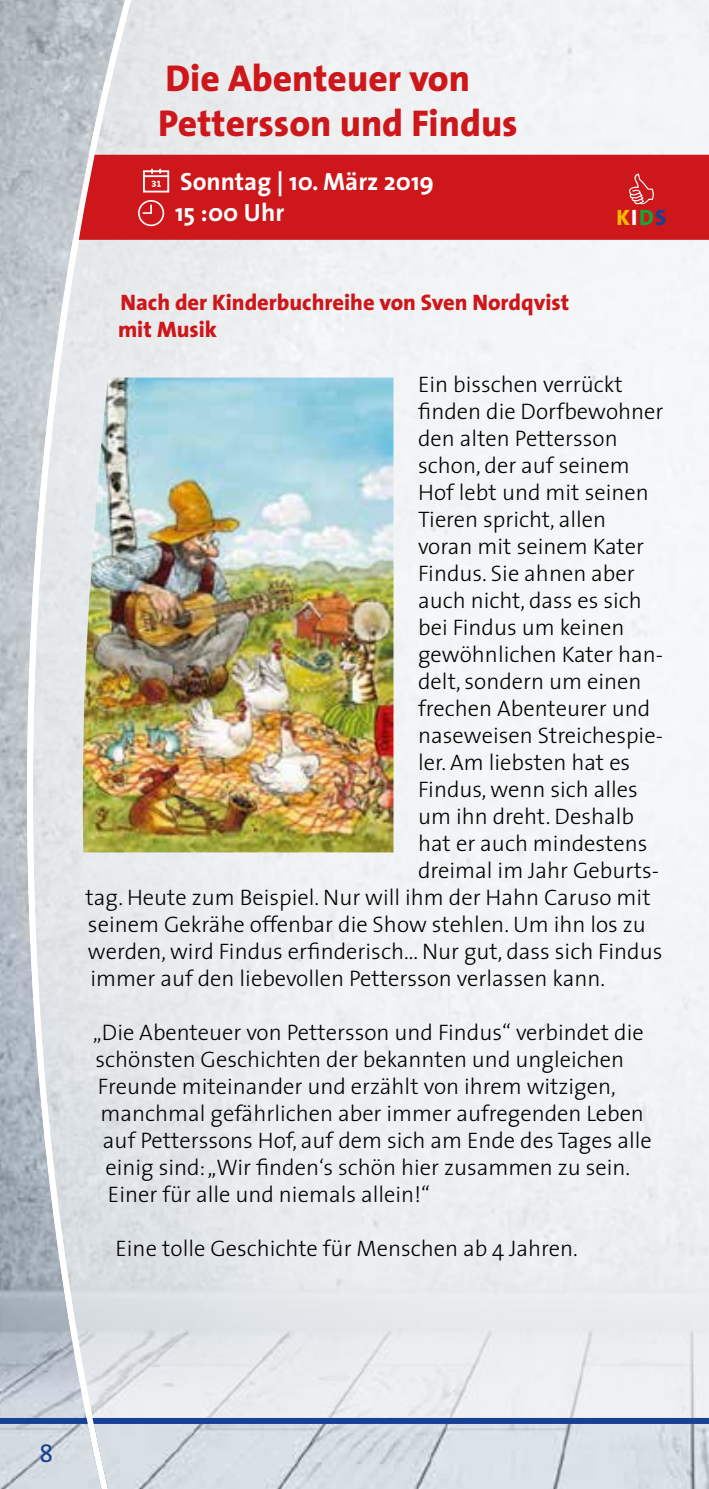
<style>
.page{position:relative;width:709px;height:1489px;background:#fff}
.page>*{position:absolute;margin:0;border:0;box-sizing:border-box;transform-origin:0 0}
.t1{font:800 37.5px/45px "The Sans";color:#cd171a}
.t2{font:700 25px/31.2px "The Sans";color:#fff}
.t3{font:25px "The Sans";color:#164194}
.t4{font:300 22.5px "The Sans";color:#000}
.t5{font:800 22.5px/27px "The Sans";color:#cd171a}
.t6{font:800 22.25px "The Sans";color:#fbba00}
.s1{color:#fff}
.s2{color:#13a538}
.s3{color:#164194}
</style>
<div class="page">
<div style="left:222px;top:155px;width:487px;height:85px;background:#cd171a"></div>
<img style="left:222px;top:377px;width:171px;height:475px">
<svg style="left:629px;top:173px;width:25px;height:31px"></svg>
<img style="left:0;top:0;width:24px;height:1417px">
<svg style="left:0;top:1423px;width:24px;height:65px;background:#cbd3da"></svg>
<img style="left:222px;top:1423px;width:487px;height:65px">
<div style="left:0;top:1417px;width:709px;height:6px;background:#164194"></div>
<img style="left:24px;top:0;width:198px;height:1488px">
<h1 class="t1" style="left:158px;top:55px;width:361px">Die Abenteuer von<br>Pettersson und Findus</h1>
<p class="t2" style="left:175px;top:165px;width:260px">Sonntag | 10. März 2019<br>15 :00 Uhr</p>
<p class="t6" style="left:616px;top:198px;width:52px">K<span class="s1">I</span><span class="s2">D</span><span class="s3">S</span></p>
<p class="t5" style="left:118px;top:289px;width:452px">Nach der Kinderbuchreihe von Sven Nordqvist mit Musik</p>
<p class="t4" style="left:418px;top:365px;width:206px">Ein bisschen verrückt</p>
<p class="t4" style="left:418px;top:392px;width:247px">finden die Dorfbewohner</p>
<p class="t4" style="left:418px;top:419px;width:201px">den alten Pettersson</p>
<p class="t4" style="left:418px;top:446px;width:213px">schon, der auf seinem</p>
<p class="t4" style="left:418px;top:473px;width:232px">Hof lebt und mit seinen</p>
<p class="t4" style="left:418px;top:500px;width:189px">Tieren spricht, allen</p>
<p class="t4" style="left:418px;top:527px;width:227px">voran mit seinem Kater</p>
<p class="t4" style="left:418px;top:554px;width:218px">Findus. Sie ahnen aber</p>
<p class="t4" style="left:418px;top:581px;width:225px">auch nicht, dass es sich</p>
<p class="t4" style="left:418px;top:608px;width:208px">bei Findus um keinen</p>
<p class="t4" style="left:418px;top:635px;width:246px">gewöhnlichen Kater han-</p>
<p class="t4" style="left:418px;top:662px;width:225px">delt, sondern um einen</p>
<p class="t4" style="left:418px;top:689px;width:234px">frechen Abenteurer und</p>
<p class="t4" style="left:418px;top:716px;width:246px">naseweisen Streichespie-</p>
<p class="t4" style="left:418px;top:743px;width:214px">ler. Am liebsten hat es</p>
<p class="t4" style="left:418px;top:770px;width:221px">Findus, wenn sich alles</p>
<p class="t4" style="left:418px;top:797px;width:217px">um ihn dreht. Deshalb</p>
<p class="t4" style="left:418px;top:824px;width:231px">hat er auch mindestens</p>
<p class="t4" style="left:418px;top:851px;width:243px">dreimal im Jahr Geburts-</p>
<p class="t4" style="left:85px;top:878px;width:566px">tag. Heute zum Beispiel. Nur will ihm der Hahn Caruso mit</p>
<p class="t4" style="left:88px;top:905px;width:559px">seinem Gekrähe offenbar die Show stehlen. Um ihn los zu</p>
<p class="t4" style="left:88px;top:932px;width:576px">werden, wird Findus erfinderisch... Nur gut, dass sich Findus</p>
<p class="t4" style="left:90px;top:959px;width:516px">immer auf den liebevollen Pettersson verlassen kann.</p>
<p class="t4" style="left:93px;top:1013px;width:552px">„Die Abenteuer von Pettersson und Findus“ verbindet die</p>
<p class="t4" style="left:95px;top:1040px;width:530px">schönsten Geschichten der bekannten und ungleichen</p>
<p class="t4" style="left:98px;top:1067px;width:519px">Freunde miteinander und erzählt von ihrem witzigen,</p>
<p class="t4" style="left:100px;top:1094px;width:545px">manchmal gefährlichen aber immer aufregenden Leben</p>
<p class="t4" style="left:103px;top:1121px;width:550px">auf Petterssons Hof, auf dem sich am Ende des Tages alle</p>
<p class="t4" style="left:105px;top:1148px;width:526px">einig sind: „Wir finden‘s schön hier zusammen zu sein.</p>
<p class="t4" style="left:108px;top:1175px;width:323px">Einer für alle und niemals allein!“</p>
<p class="t4" style="left:115px;top:1229px;width:464px">Eine tolle Geschichte für Menschen ab 4 Jahren.</p>
<p class="t3" style="left:40px;top:1432px;width:15px">8</p>
</div>
